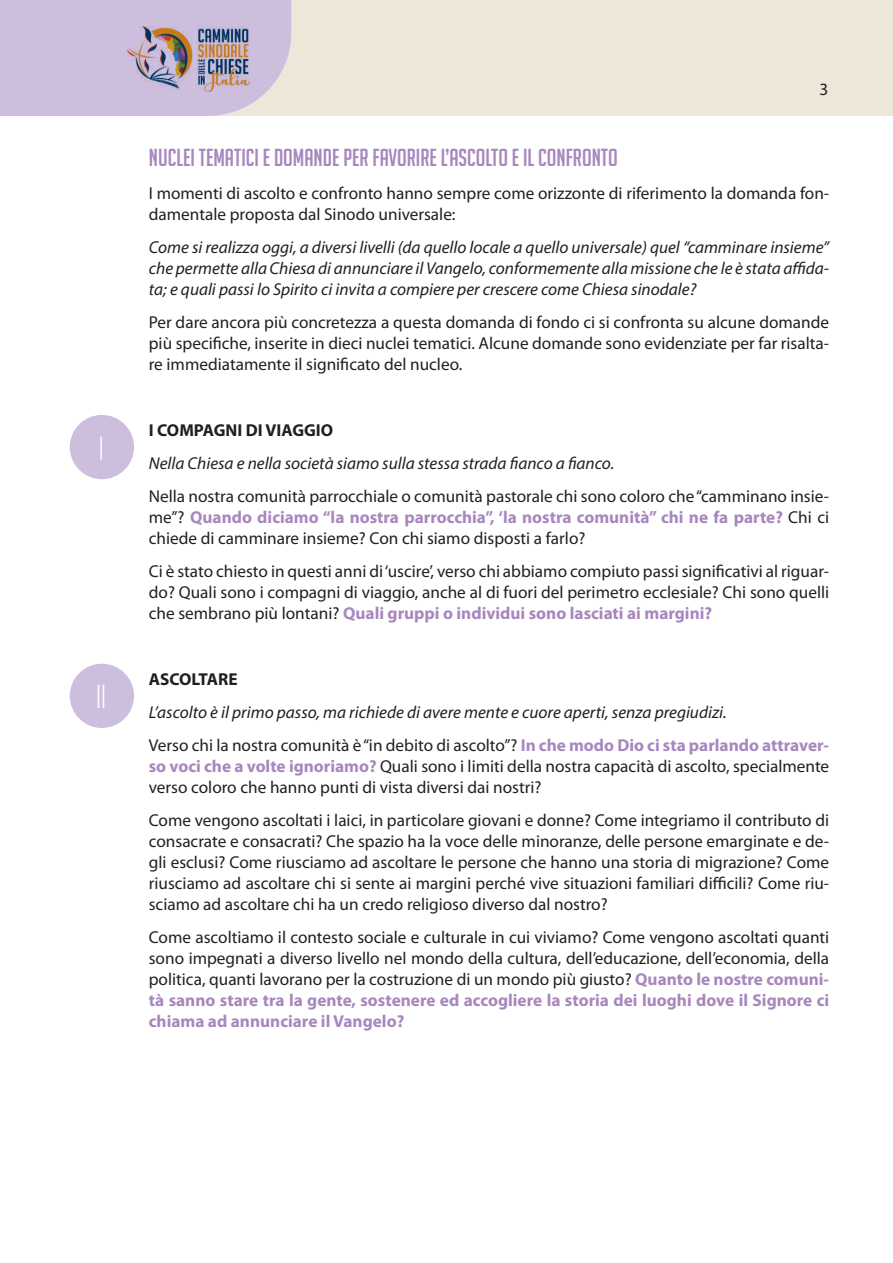
<style>
.page{position:relative;width:893px;height:1263px;background:#fff}
.page>*{position:absolute;margin:0;border:0;box-sizing:border-box;transform-origin:0 0}
.Numero{font:32.4px "Blevio";color:#fff}
.Titolo_2_Squada{font:24px "Big Noodle Titling";color:#a787be}
.t1{font:17.25px/21px "Myriad Pro";color:#231f20;text-align:justify}
.t2{font:italic 17.25px/21px "Myriad Pro";color:#231f20;text-align:justify}
.Testo_Bold{font:700 17.25px "Myriad Pro";color:#231f20}
.s1{font-weight:700;color:#a787be}
</style>
<div class="page">
<div style="left:0;top:0;width:893px;height:116px;background:#ede7d9"></div>
<div style="left:0;top:0;width:291px;height:116px;background:#ccbedc"></div>
<img style="left:128px;top:26px;width:122px;height:66px">
<div style="left:70px;top:415px;width:64px;height:64px;background:#ccbedc;border-radius:50%"></div>
<div style="left:70px;top:664px;width:64px;height:64px;background:#ccbedc;border-radius:50%"></div>
<p class="Numero" style="left:99px;top:429px;width:6px">I</p>
<p class="Numero" style="left:96px;top:678px;width:11px">II</p>
<p class="t1" style="left:820px;top:78px;width:10px">3</p>
<p class="Titolo_2_Squada" style="left:149px;top:145px;width:470px">NUCLEI TEMATICI E DOMANDE PER FAVORIRE L’ASCOLTO E IL CONFRONTO</p>
<p class="t1" style="left:149px;top:182px;width:682px">I momenti di ascolto e confronto hanno sempre come orizzonte di riferimento la domanda fon&shy;damentale proposta dal Sinodo universale:</p>
<p class="t2" style="left:149px;top:236px;width:682px">Come si realizza oggi, a diversi livelli (da quello locale a quello universale) quel “camminare insieme” che permette alla Chiesa di annunciare il Vangelo, conformemente alla missione che le è stata affida&shy;ta; e quali passi lo Spirito ci invita a compiere per crescere come Chiesa sinodale?</p>
<p class="t1" style="left:149px;top:311px;width:682px">Per dare ancora più concretezza a questa domanda di fondo ci si confronta su alcune domande più specifiche, inserite in dieci nuclei tematici. Alcune domande sono evidenziate per far risalta&shy;re immediatamente il significato del nucleo.</p>
<p class="Testo_Bold" style="left:149px;top:419px;width:186px">I COMPAGNI DI VIAGGIO</p>
<p class="t2" style="left:149px;top:452px;width:467px">Nella Chiesa e nella società siamo sulla stessa strada fianco a fianco.</p>
<p class="t1" style="left:149px;top:485px;width:682px">Nella nostra comunità parrocchiale o comunità pastorale chi sono coloro che “camminano insie&shy;me”? <span class="s1">Quando diciamo “la nostra parrocchia”, ‘la nostra comunità” chi ne fa parte?</span> Chi ci chiede di camminare insieme? Con chi siamo disposti a farlo?</p>
<p class="t1" style="left:149px;top:560px;width:682px">Ci è stato chiesto in questi anni di ‘uscire’, verso chi abbiamo compiuto passi significativi al riguar&shy;do? Quali sono i compagni di viaggio, anche al di fuori del perimetro ecclesiale? Chi sono quelli che sembrano più lontani? <span class="s1">Quali gruppi o individui sono lasciati ai margini?</span></p>
<p class="Testo_Bold" style="left:149px;top:668px;width:90px">ASCOLTARE</p>
<p class="t2" style="left:149px;top:701px;width:579px">L’ascolto è il primo passo, ma richiede di avere mente e cuore aperti, senza pregiudizi.</p>
<p class="t1" style="left:149px;top:734px;width:682px">Verso chi la nostra comunità è “in debito di ascolto”? <span class="s1">In che modo Dio ci sta parlando attraver&shy;so voci che a volte ignoriamo?</span> Quali sono i limiti della nostra capacità di ascolto, specialmente verso coloro che hanno punti di vista diversi dai nostri?</p>
<p class="t1" style="left:149px;top:809px;width:682px">Come vengono ascoltati i laici, in particolare giovani e donne? Come integriamo il contributo di consacrate e consacrati? Che spazio ha la voce delle minoranze, delle persone emarginate e de&shy;gli esclusi? Come riusciamo ad ascoltare le persone che hanno una storia di migrazione? Come riusciamo ad ascoltare chi si sente ai margini perché vive situazioni familiari difficili? Come riu&shy;sciamo ad ascoltare chi ha un credo religioso diverso dal nostro?</p>
<p class="t1" style="left:149px;top:926px;width:682px">Come ascoltiamo il contesto sociale e culturale in cui viviamo? Come vengono ascoltati quanti sono impegnati a diverso livello nel mondo della cultura, dell’educazione, dell’economia, della politica, quanti lavorano per la costruzione di un mondo più giusto? <span class="s1">Quanto le nostre comuni&shy;tà sanno stare tra la gente, sostenere ed accogliere la storia dei luoghi dove il Signore ci chiama ad annunciare il Vangelo?</span></p>
</div>
